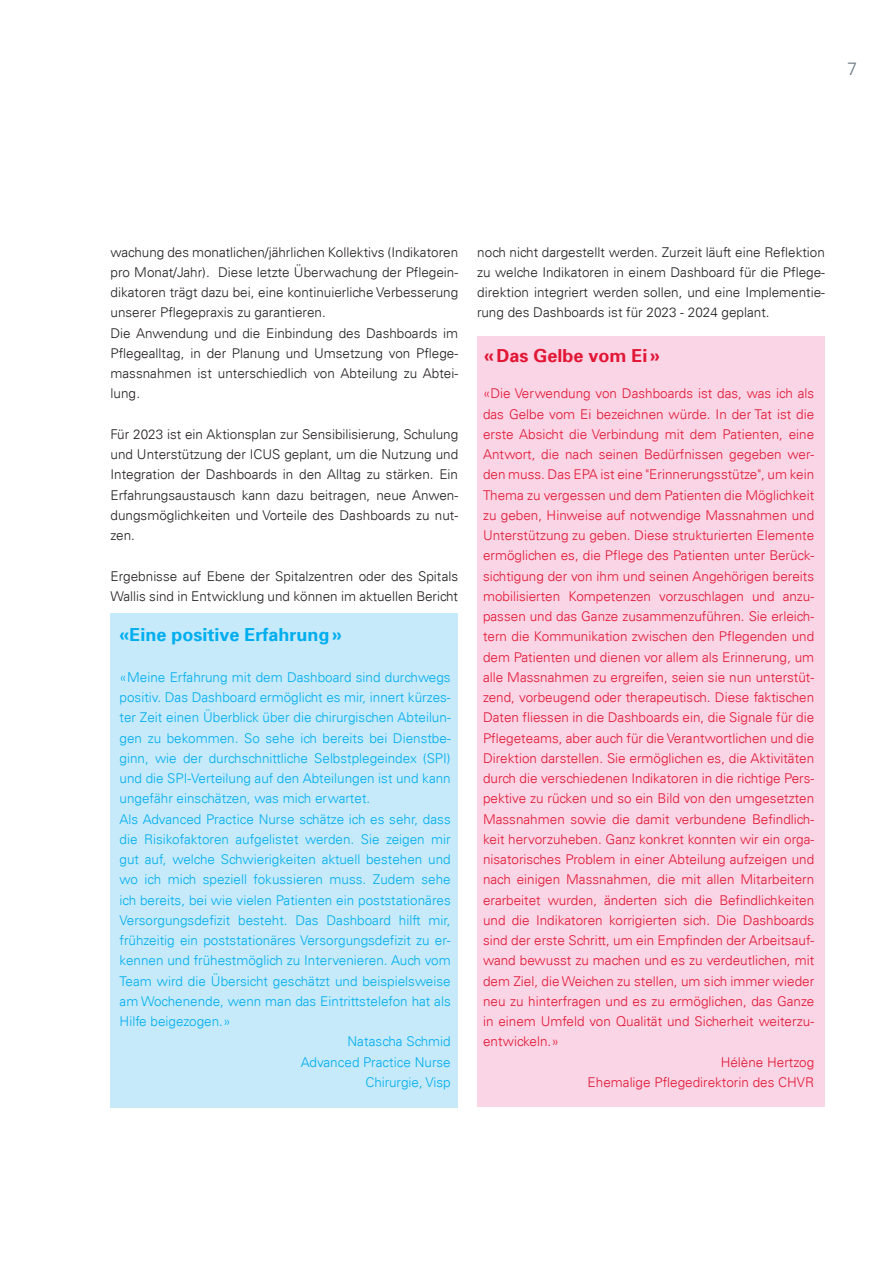
<style>
.page{position:relative;width:893px;height:1263px;background:#fff}
.page>*{position:absolute;margin:0;border:0;box-sizing:border-box;transform-origin:0 0}
.t1{font:700 18px "Univers 65";color:#00aeef}
.t2{font:700 18px "Univers 65";color:#e21736}
.t3{font:300 18px "Univers LT";color:#6b7a83}
.t4{font:300 13.5px "Univers LT";color:#e21736}
.t5{font:300 13.5px/20.2px "Univers LT";color:#231f20}
.t6{font:300 13.5px "Univers LT";color:#00aeef}
</style>
<div class="page">
<div style="left:111px;top:613px;width:347px;height:495px;background:#c6eafa"></div>
<div style="left:477px;top:337px;width:347px;height:770px;background:#fad5e5"></div>
<h1 class="t3" style="left:847px;top:58px;width:12px">7</h1>
<p class="t5" style="left:111px;top:242px;width:349px">wachung des monatlichen/jährlichen Kollektivs (Indikatoren pro Monat/Jahr). Diese letzte Überwachung der Pflegein&shy;dikatoren trägt dazu bei, eine kontinuierliche Verbesserung unserer Pflegepraxis zu garantieren.<br>Die Anwendung und die Einbindung des Dashboards im Pflegealltag, in der Planung und Umsetzung von Pflege&shy;massnahmen ist unterschiedlich von Abteilung zu Abtei&shy;lung.</p>
<p class="t5" style="left:111px;top:424px;width:349px;text-align:justify">Für 2023 ist ein Aktionsplan zur Sensibilisierung, Schulung und Unterstützung der ICUS geplant, um die Nutzung und Integration der Dashboards in den Alltag zu stärken. Ein Erfahrungsaustausch kann dazu beitragen, neue Anwen&shy;dungsmöglichkeiten und Vorteile des Dashboards zu nut&shy;zen.</p>
<p class="t5" style="left:111px;top:566px;width:349px">Ergebnisse auf Ebene der Spitalzentren oder des Spitals<br>Wallis sind in Entwicklung und können im aktuellen Bericht</p>
<h1 class="t1" style="left:120px;top:622px;width:224px">«Eine positive Erfahrung»</h1>
<p class="t6" style="left:120px;top:669px;width:333px">«Meine Erfahrung mit dem Dashboard sind durchwegs</p>
<p class="t6" style="left:120px;top:689px;width:333px">positiv. Das Dashboard ermöglicht es mir, innert kürzes-</p>
<p class="t6" style="left:120px;top:709px;width:333px">ter Zeit einen Überblick über die chirurgischen Abteilun-</p>
<p class="t6" style="left:120px;top:730px;width:333px">gen zu bekommen. So sehe ich bereits bei Dienstbe-</p>
<p class="t6" style="left:120px;top:750px;width:333px">ginn, wie der durchschnittliche Selbstplegeindex (SPI)</p>
<p class="t6" style="left:120px;top:770px;width:333px">und die SPI-Verteilung auf den Abteilungen ist und kann</p>
<p class="t6" style="left:120px;top:790px;width:252px">ungefähr einschätzen, was mich erwartet.</p>
<p class="t6" style="left:120px;top:811px;width:333px">Als Advanced Practice Nurse schätze ich es sehr, dass</p>
<p class="t6" style="left:120px;top:831px;width:333px">die Risikofaktoren aufgelistet werden. Sie zeigen mir</p>
<p class="t6" style="left:120px;top:851px;width:333px">gut auf, welche Schwierigkeiten aktuell bestehen und</p>
<p class="t6" style="left:120px;top:871px;width:333px">wo ich mich speziell fokussieren muss. Zudem sehe</p>
<p class="t6" style="left:120px;top:892px;width:333px">ich bereits, bei wie vielen Patienten ein poststationäres</p>
<p class="t6" style="left:120px;top:912px;width:333px">Versorgungsdefizit besteht. Das Dashboard hilft mir,</p>
<p class="t6" style="left:120px;top:932px;width:333px">frühzeitig ein poststationäres Versorgungsdefizit zu er-</p>
<p class="t6" style="left:120px;top:952px;width:333px">kennen und frühestmöglich zu Intervenieren. Auch vom</p>
<p class="t6" style="left:120px;top:973px;width:333px">Team wird die Übersicht geschätzt und beispielsweise</p>
<p class="t6" style="left:120px;top:993px;width:333px">am Wochenende, wenn man das Eintrittstelefon hat als</p>
<p class="t6" style="left:120px;top:1013px;width:112px">Hilfe beigezogen.»</p>
<p class="t6" style="left:348px;top:1033px;width:105px">Natascha Schmid</p>
<p class="t6" style="left:301px;top:1054px;width:151px">Advanced Practice Nurse</p>
<p class="t6" style="left:365px;top:1074px;width:87px">Chirurgie, Visp</p>
<p class="t5" style="left:477px;top:242px;width:349px;text-align:justify">noch nicht dargestellt werden. Zurzeit läuft eine Reflektion zu welche Indikatoren in einem Dashboard für die Pflege&shy;direktion integriert werden sollen, und eine Implementie&shy;rung des Dashboards ist für 2023 - 2024 geplant.</p>
<h1 class="t2" style="left:484px;top:344px;width:177px">«Das Gelbe vom Ei»</h1>
<p class="t4" style="left:483px;top:385px;width:333px">«Die Verwendung von Dashboards ist das, was ich als</p>
<p class="t4" style="left:483px;top:406px;width:333px">das Gelbe vom Ei bezeichnen würde. In der Tat ist die</p>
<p class="t4" style="left:483px;top:426px;width:333px">erste Absicht die Verbindung mit dem Patienten, eine</p>
<p class="t4" style="left:483px;top:446px;width:333px">Antwort, die nach seinen Bedürfnissen gegeben wer-</p>
<p class="t4" style="left:483px;top:466px;width:333px">den muss. Das EPA ist eine "Erinnerungsstütze", um kein</p>
<p class="t4" style="left:483px;top:487px;width:333px">Thema zu vergessen und dem Patienten die Möglichkeit</p>
<p class="t4" style="left:483px;top:507px;width:333px">zu geben, Hinweise auf notwendige Massnahmen und</p>
<p class="t4" style="left:483px;top:527px;width:333px">Unterstützung zu geben. Diese strukturierten Elemente</p>
<p class="t4" style="left:483px;top:547px;width:333px">ermöglichen es, die Pflege des Patienten unter Berück-</p>
<p class="t4" style="left:483px;top:568px;width:333px">sichtigung der von ihm und seinen Angehörigen bereits</p>
<p class="t4" style="left:483px;top:588px;width:333px">mobilisierten Kompetenzen vorzuschlagen und anzu-</p>
<p class="t4" style="left:483px;top:608px;width:333px">passen und das Ganze zusammenzuführen. Sie erleich-</p>
<p class="t4" style="left:483px;top:628px;width:333px">tern die Kommunikation zwischen den Pflegenden und</p>
<p class="t4" style="left:483px;top:649px;width:333px">dem Patienten und dienen vor allem als Erinnerung, um</p>
<p class="t4" style="left:483px;top:669px;width:333px">alle Massnahmen zu ergreifen, seien sie nun unterstüt-</p>
<p class="t4" style="left:483px;top:689px;width:333px">zend, vorbeugend oder therapeutisch. Diese faktischen</p>
<p class="t4" style="left:483px;top:709px;width:333px">Daten fliessen in die Dashboards ein, die Signale für die</p>
<p class="t4" style="left:483px;top:730px;width:333px">Pflegeteams, aber auch für die Verantwortlichen und die</p>
<p class="t4" style="left:483px;top:750px;width:333px">Direktion darstellen. Sie ermöglichen es, die Aktivitäten</p>
<p class="t4" style="left:483px;top:770px;width:333px">durch die verschiedenen Indikatoren in die richtige Pers-</p>
<p class="t4" style="left:483px;top:790px;width:333px">pektive zu rücken und so ein Bild von den umgesetzten</p>
<p class="t4" style="left:483px;top:811px;width:333px">Massnahmen sowie die damit verbundene Befindlich-</p>
<p class="t4" style="left:483px;top:831px;width:333px">keit hervorzuheben. Ganz konkret konnten wir ein orga-</p>
<p class="t4" style="left:483px;top:851px;width:333px">nisatorisches Problem in einer Abteilung aufzeigen und</p>
<p class="t4" style="left:483px;top:871px;width:333px">nach einigen Massnahmen, die mit allen Mitarbeitern</p>
<p class="t4" style="left:483px;top:892px;width:333px">erarbeitet wurden, änderten sich die Befindlichkeiten</p>
<p class="t4" style="left:483px;top:912px;width:333px">und die Indikatoren korrigierten sich. Die Dashboards</p>
<p class="t4" style="left:483px;top:932px;width:333px">sind der erste Schritt, um ein Empfinden der Arbeitsauf-</p>
<p class="t4" style="left:483px;top:952px;width:333px">wand bewusst zu machen und es zu verdeutlichen, mit</p>
<p class="t4" style="left:483px;top:973px;width:333px">dem Ziel, die Weichen zu stellen, um sich immer wieder</p>
<p class="t4" style="left:483px;top:993px;width:333px">neu zu hinterfragen und es zu ermöglichen, das Ganze</p>
<p class="t4" style="left:483px;top:1013px;width:333px">in einem Umfeld von Qualität und Sicherheit weiterzu-</p>
<p class="t4" style="left:483px;top:1033px;width:77px">entwickeln.»</p>
<p class="t4" style="left:721px;top:1054px;width:95px">Hélène Hertzog</p>
<p class="t4" style="left:588px;top:1074px;width:228px">Ehemalige Pflegedirektorin des CHVR</p>
</div>
